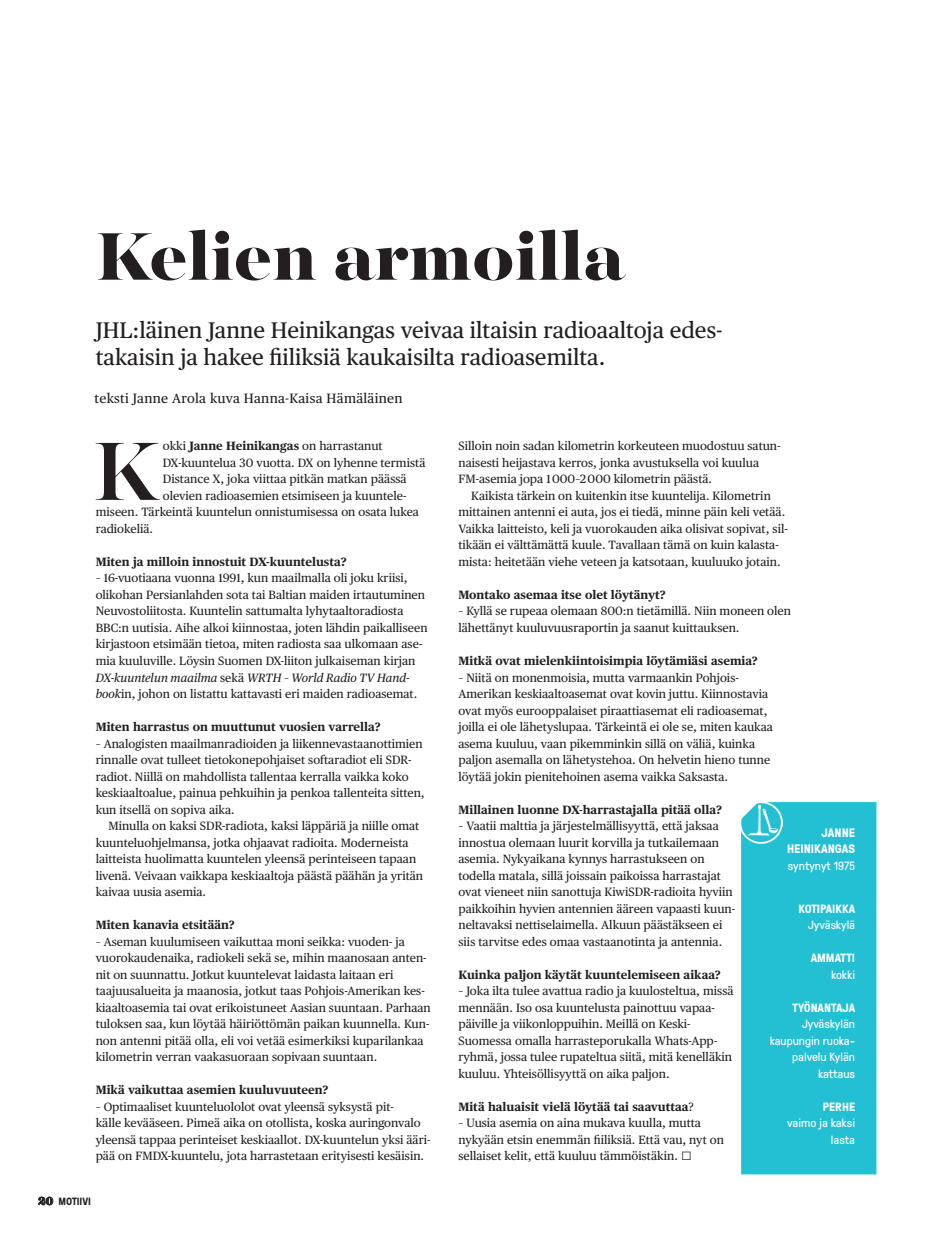
<style>
.page{position:relative;width:936px;height:1234px;background:#fff}
.page>*{position:absolute;margin:0;border:0;box-sizing:border-box;transform-origin:0 0}
._04_teksti_liehu_ang{font:500 92.1px "Majesti Banner";color:#231f20}
._01_Otsikko_50pt{font:800 75px "Majesti Banner";color:#231f20}
._02_Ingressi_16pt{font:22.5px/27px "Publico Text";color:#231f20}
._03_Nimet{font:13.5px "Publico Text";letter-spacing:.02em;color:#231f20}
._10_laatikko_negatek{font:700 12.3px/16.5px "GT Pressura";color:#fff;text-align:right}
._04_teksti_liehu_ei{font:12px/16.5px "Publico Text";color:#231f20}
._04_teksti_liehu{font:12px/16.5px "Publico Text";color:#231f20}
._04_teksti_liehu_ei-2{font:700 12px "Publico Text";color:#231f20}
._04_teksti_liehu_ang-2{font:12px "Publico Text";color:#231f20}
._04_teksti_liehu-2{font:12px/16.5px "GT Pressura";color:#fff;text-align:right}
._04_teksti_liehu-3{font:700 12px "Publico Text";color:#231f20}
._04_teksti_liehu-4{font:700 12px "GT Pressura";color:#fff}
._10_laatikko_negatek-2{font:12px "GT Pressura";color:#fff}
.t1{font:700 10.5px "GT Pressura";color:#231f20}
.s1{font-weight:700}
.s2{font-weight:400}
.s3{font-style:italic}
.s4{font-family:"Majesti Banner";font-weight:800;font-size:12px}
</style>
<div class="page">
<div style="left:741px;top:802px;width:135px;height:372px;background:#23bfd2"></div>
<svg style="left:38px;top:1196px;width:15px;height:10px"></svg>
<img style="left:741px;top:802px;width:41px;height:41px">
<p class="_01_Otsikko_50pt" style="left:96px;top:207px;width:530px">Kelien armoilla</p>
<p class="_02_Ingressi_16pt" style="left:96px;top:315px;width:628px">JHL:läinen Janne Heinikangas veivaa iltaisin radioaaltoja edes&shy;takaisin ja hakee fiiliksiä kaukaisilta radioasemilta.</p>
<p class="_03_Nimet" style="left:95px;top:388px;width:309px">teksti Janne Arola kuva Hanna-Kaisa Hämäläinen</p>
<p class="_04_teksti_liehu_ang" style="left:93px;top:411px;width:67px">K</p>
<p class="_04_teksti_liehu_ang-2" style="left:163px;top:437px;width:221px">okki <span class="s1">Janne Heinikangas</span> on harrastanut</p>
<p class="_04_teksti_liehu_ei" style="left:458px;top:437px;width:324px">Silloin noin sadan kilometrin korkeuteen muodostuu satun&shy;naisesti heijastava kerros, jonka avustuksella voi kuulua<br>FM-asemia jopa 1 000–2 000 kilometrin päästä.</p>
<p class="_04_teksti_liehu" style="left:458px;top:486px;width:331px;text-indent:13px">Kaikista tärkein on kuitenkin itse kuuntelija. Kilometrin mittainen antenni ei auta, jos ei tiedä, minne päin keli vetää.<br>Vaikka laitteisto, keli ja vuorokauden aika olisivat sopivat, sil&shy;tikään ei välttämättä kuule. Tavallaan tämä on kuin kalasta&shy;mista: heitetään viehe veteen ja katsotaan, kuuluuko jotain.</p>
<p class="_04_teksti_liehu_ei-2" style="left:458px;top:585px;width:209px">Montako asemaa itse olet löytänyt?</p>
<p class="_04_teksti_liehu_ei" style="left:458px;top:602px;width:334px">– Kyllä se rupeaa olemaan 800:n tietämillä. Niin moneen olen lähettänyt kuuluvuusraportin ja saanut kuittauksen.</p>
<p class="_04_teksti_liehu_ei-2" style="left:458px;top:651px;width:301px">Mitkä ovat mielenkiintoisimpia löytämiäsi asemia?</p>
<p class="_04_teksti_liehu_ei" style="left:458px;top:668px;width:316px">– Niitä on monenmoisia, mutta varmaankin Pohjois-Amerikan keskiaaltoasemat ovat kovin juttu. Kiinnostavia ovat myös eurooppalaiset piraattiasemat eli radioasemat, joilla ei ole lähetyslupaa. Tärkeintä ei ole se, miten kaukaa asema kuuluu, vaan pikemminkin sillä on väliä, kuinka paljon asemalla on lähetystehoa. On helvetin hieno tunne löytää jokin pienitehoinen asema vaikka Saksasta.</p>
<p class="_04_teksti_liehu_ei-2" style="left:458px;top:799px;width:265px">Millainen luonne DX-harrastajalla pitää olla?</p>
<p class="_04_teksti_liehu_ei" style="left:458px;top:816px;width:278px">– Vaatii malttia ja järjestelmällisyyttä, että jaksaa innostua olemaan luurit korvilla ja tutkailemaan asemia. Nykyaikana kynnys harrastukseen on todella matala, sillä joissain paikoissa harrastajat ovat vieneet niin sanottuja KiwiSDR-radioita hyviin paikkoihin hyvien antennien ääreen vapaasti kuun&shy;neltavaksi nettiselaimella. Alkuun päästäkseen ei siis tarvitse edes omaa vastaanotinta ja antennia.</p>
<p class="_04_teksti_liehu-3" style="left:458px;top:964px;width:264px">Kuinka paljon käytät kuuntelemiseen aikaa?</p>
<p class="_04_teksti_liehu_ei" style="left:458px;top:981px;width:276px">– Joka ilta tulee avattua radio ja kuulosteltua, missä mennään. Iso osa kuuntelusta painottuu vapaa&shy;päiville ja viikonloppuihin. Meillä on Keski-Suomessa omalla harrasteporukalla Whats-App&shy;ryhmä, jossa tulee rupateltua siitä, mitä kenelläkin kuuluu. Yhteisöllisyyttä on aika paljon.</p>
<p class="_04_teksti_liehu_ei-2" style="left:458px;top:1096px;width:237px">Mitä haluaisit vielä löytää tai saavuttaa<span class="s2">?</span></p>
<p class="_04_teksti_liehu_ei" style="left:458px;top:1113px;width:267px">– Uusia asemia on aina mukava kuulla, mutta nykyään etsin enemmän fiiliksiä. Että vau, nyt on sellaiset kelit, että kuuluu tämmöistäkin. <span class="s3">□</span></p>
<p class="_04_teksti_liehu_ang-2" style="left:163px;top:453px;width:264px">DX-kuuntelua 30 vuotta. DX on lyhenne termistä</p>
<p class="_04_teksti_liehu_ang-2" style="left:163px;top:470px;width:245px">Distance X, joka viittaa pitkän matkan päässä</p>
<p class="_04_teksti_liehu_ang-2" style="left:163px;top:486px;width:245px">olevien radioasemien etsimiseen ja kuuntele-</p>
<p class="_04_teksti_liehu_ang-2" style="left:96px;top:503px;width:325px">miseen. Tärkeintä kuuntelun onnistumisessa on osata lukea</p>
<p class="_04_teksti_liehu_ang-2" style="left:96px;top:519px;width:59px">radiokeliä.</p>
<p class="_04_teksti_liehu_ei-2" style="left:96px;top:552px;width:252px">Miten ja milloin innostuit DX-kuuntelusta?</p>
<p class="_04_teksti_liehu_ei" style="left:96px;top:569px;width:333px">– 16-vuotiaana vuonna 1991, kun maailmalla oli joku kriisi, olikohan Persianlahden sota tai Baltian maiden irtautuminen Neuvostoliitosta. Kuuntelin sattumalta lyhytaaltoradiosta BBC:n uutisia. Aihe alkoi kiinnostaa, joten lähdin paikalliseen kirjastoon etsimään tietoa, miten radiosta saa ulkomaan ase&shy;mia kuuluville. Löysin Suomen DX-liiton julkaiseman kirjan <span class="s3">DX-kuuntelun maailma</span> sekä <span class="s3">WRTH – World Radio TV Hand&shy;book</span>in, johon on listattu kattavasti eri maiden radioasemat.</p>
<p class="_04_teksti_liehu_ei-2" style="left:96px;top:717px;width:286px">Miten harrastus on muuttunut vuosien varrella?</p>
<p class="_04_teksti_liehu_ei" style="left:96px;top:734px;width:330px">– Analogisten maailmanradioiden ja liikennevastaanottimien rinnalle ovat tulleet tietokonepohjaiset softaradiot eli SDR&shy;radiot. Niillä on mahdollista tallentaa kerralla vaikka koko keskiaaltoalue, painua pehkuihin ja penkoa tallenteita sitten, kun itsellä on sopiva aika.</p>
<p class="_04_teksti_liehu" style="left:96px;top:816px;width:329px;text-indent:13px">Minulla on kaksi SDR-radiota, kaksi läppäriä ja niille omat kuunteluohjelmansa, jotka ohjaavat radioita. Moderneista laitteista huolimatta kuuntelen yleensä perinteiseen tapaan livenä. Veivaan vaikkapa keskiaaltoja päästä päähän ja yritän kaivaa uusia asemia.</p>
<p class="_04_teksti_liehu_ei-2" style="left:96px;top:915px;width:140px">Miten kanavia etsitään?</p>
<p class="_04_teksti_liehu_ei" style="left:96px;top:932px;width:336px">– Aseman kuulumiseen vaikuttaa moni seikka: vuoden- ja vuorokaudenaika, radiokeli sekä se, mihin maanosaan anten&shy;nit on suunnattu. Jotkut kuuntelevat laidasta laitaan eri taajuusalueita ja maanosia, jotkut taas Pohjois-Amerikan kes&shy;kiaaltoasemia tai ovat erikoistuneet Aasian suuntaan. Parhaan tuloksen saa, kun löytää häiriöttömän paikan kuunnella. Kun&shy;non antenni pitää olla, eli voi vetää esimerkiksi kuparilankaa kilometrin verran vaakasuoraan sopivaan suuntaan.</p>
<p class="_04_teksti_liehu_ei-2" style="left:96px;top:1080px;width:234px">Mikä vaikuttaa asemien kuuluvuuteen?</p>
<p class="_04_teksti_liehu_ei" style="left:96px;top:1097px;width:336px">– Optimaaliset kuunteluololot ovat yleensä syksystä pit-<br>källe kevääseen. Pimeä aika on otollista, koska auringonvalo yleensä tappaa perinteiset keskiaallot. DX-kuuntelun yksi ääri&shy;pää on FMDX-kuuntelu, jota harrastetaan erityisesti kesäisin.</p>
<p class="_10_laatikko_negatek" style="left:787px;top:823px;width:70px">JANNE<br>HEINIKANGAS</p>
<p class="_10_laatikko_negatek-2" style="left:787px;top:856px;width:69px">syntynyt 1975</p>
<p class="_04_teksti_liehu-4" style="left:798px;top:899px;width:58px">KOTIPAIKKA</p>
<p class="_04_teksti_liehu-2" style="left:808px;top:915px;width:48px">Jyväskylä</p>
<p class="_04_teksti_liehu-4" style="left:810px;top:949px;width:46px">AMMATTI</p>
<p class="_04_teksti_liehu-2" style="left:831px;top:965px;width:25px">kokki</p>
<p class="_04_teksti_liehu-4" style="left:792px;top:998px;width:64px">TYÖNANTAJA</p>
<p class="_04_teksti_liehu-2" style="left:769px;top:1014px;width:87px">Jyväskylän kaupungin ruoka&shy;palvelu Kylän kattaus</p>
<p class="_04_teksti_liehu-4" style="left:822px;top:1097px;width:34px">PERHE</p>
<p class="_04_teksti_liehu-2" style="left:787px;top:1113px;width:69px">vaimo ja kaksi lasta</p>
<p class="t1" style="left:38px;top:1192px;width:54px"><span class="s4">20</span> MOTIIVI</p>
</div>
